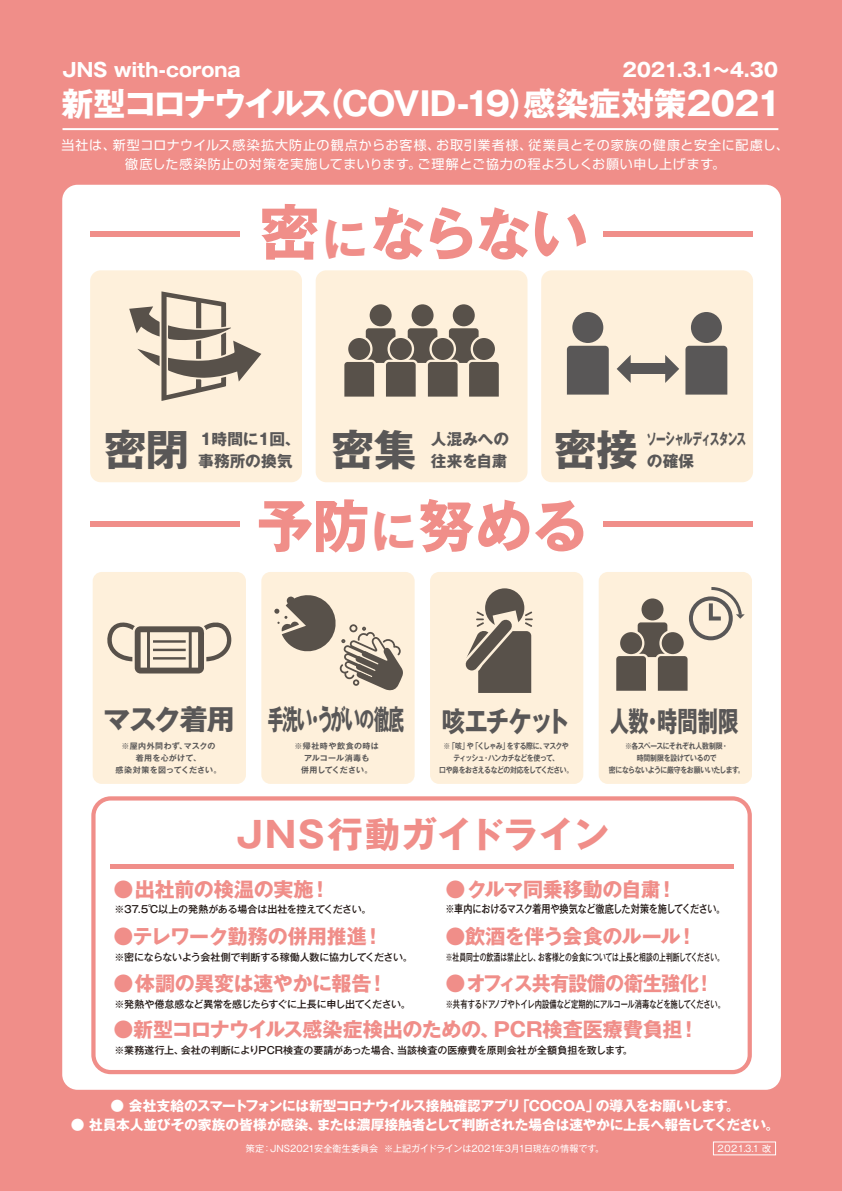
<style>
.page{position:relative;width:842px;height:1191px;background:#f08e89}
.page>*{position:absolute;margin:0;border:0;box-sizing:border-box;transform-origin:0 0}
.t1{font:700 57.2px "Gothic MB101 Pr 5";color:#f08e89}
.t2{font:700 57px "Gothic MB101 Pr 5";color:#f08e89}
.t3{font:700 42.4px "Gothic MB101 Pr 5";color:#595757}
.t4{font:700 35.6px "Gothic MB101 Pr 5";letter-spacing:.02em;color:#f08e89}
.t5{font:700 32.6px "Gothic MB101 Pr 5";letter-spacing:-.04em;color:#fff}
.t6{font:700 28.1px "Gothic MB101 Pr 5";letter-spacing:-.055em;color:#595757}
.t7{font:700 28.1px "Gothic MB101 Pr 5";letter-spacing:-.055em;color:#595757;scale:.72 1}
.t8{font:700 28.1px "Gothic MB101 Pr 5";letter-spacing:-.055em;color:#595757;scale:.84 1}
.t9{font:700 20px "Gothic MB101 Pr 5";letter-spacing:-.02em;color:#f08e89}
.t10{font:700 20px "Gothic MB101 Pr 5";letter-spacing:-.04em;color:#f08e89}
.t11{font:700 19px "Gothic MB101 Pr 5";letter-spacing:-.01em;color:#fff}
.t12{font:700 15.7px/22.1px "Gothic MB101 Pr 5";letter-spacing:-.02em;color:#595757}
.t13{font:700 15.7px "Gothic MB101 Pr 5";letter-spacing:-.065em;color:#595757;scale:.61 1}
.t14{font:700 13.8px "Gothic MB101 Pr 5";letter-spacing:-.02em;color:#fff}
.t15{font:700 13.8px "Gothic MB101 Pr 5";letter-spacing:-.04em;color:#fff}
.t16{font:13px/19px "Shin Go Pro";letter-spacing:.055em;color:#fff;text-align:center}
.t17{font:500 11px "Gothic MB101 Pro";letter-spacing:-.035em;color:#221815;scale:.83 1}
.t18{font:500 10px "Gothic MB101 Pro";letter-spacing:-.015em;color:#221815}
.t19{font:500 10px "Gothic MB101 Pro";letter-spacing:-.015em;color:#221815;scale:.68 1}
.t20{font:500 10px "Gothic MB101 Pro";letter-spacing:-.035em;color:#221815;scale:.73 1}
.t21{font:500 10px "Gothic MB101 Pro";letter-spacing:-.035em;color:#221815}
.t22{font:9.1px "Gothic MB101 Pr 5";letter-spacing:-.005em;color:#fff}
.t23{font:700 8px/12px "Gothic MB101 Pr 5 De";letter-spacing:-.07em;color:#595757;text-align:center;scale:.86 1}
.t24{font:700 8px/12px "Gothic MB101 Pr 5 De";letter-spacing:-.035em;color:#595757;text-align:center;scale:.86 1}
.t25{font:700 8px/12px "Gothic MB101 Pr 5 De";letter-spacing:.025em;color:#595757;text-align:center}
.t26{font:700 8px/12px "Gothic MB101 Pr 5 De";letter-spacing:.04em;color:#595757;text-align:center}
.s1{font-size:60px}
.s2{font-size:45.7px}
.s3{font-size:22.5px}
</style>
<div class="page">
<div style="left:62px;top:185px;width:719px;height:904px;background:#fff;border-radius:15px"></div>
<svg style="left:91px;top:796px;width:661px;height:278px"></svg>
<hr style="left:111px;top:864px;width:623px;height:4px;background:#f08e89">
<hr style="left:63px;top:128px;width:715px;height:2px;background:#fff">
<div style="left:93px;top:572px;width:153px;height:212px;background:#fef0db;border-radius:9px"></div>
<div style="left:261px;top:572px;width:154px;height:212px;background:#fef0db;border-radius:9px"></div>
<div style="left:430px;top:572px;width:153px;height:212px;background:#fef0db;border-radius:9px"></div>
<div style="left:599px;top:572px;width:153px;height:212px;background:#fef0db;border-radius:9px"></div>
<div style="left:90px;top:270px;width:212px;height:212px;background:#fef0db;border-radius:11px"></div>
<div style="left:316px;top:270px;width:211px;height:212px;background:#fef0db;border-radius:11px"></div>
<div style="left:541px;top:270px;width:212px;height:212px;background:#fef0db;border-radius:11px"></div>
<div style="left:603px;top:231px;width:150px;height:5px;background:#f08e89"></div>
<div style="left:90px;top:231px;width:150px;height:5px;background:#f08e89"></div>
<div style="left:713px;top:1141px;width:63px;height:14px;border:1px solid #fff"></div>
<svg style="left:129px;top:291px;width:132px;height:110px"></svg>
<svg style="left:107px;top:622px;width:124px;height:51px"></svg>
<div style="left:603px;top:522px;width:150px;height:5px;background:#f08e89"></div>
<div style="left:90px;top:522px;width:150px;height:5px;background:#f08e89"></div>
<div style="left:367px;top:302px;width:27px;height:27px;border:5px solid #fff;border-radius:50%"></div>
<svg style="left:370px;top:304px;width:22px;height:22px"></svg>
<div style="left:409px;top:302px;width:27px;height:27px;border:5px solid #fff;border-radius:50%"></div>
<svg style="left:412px;top:304px;width:22px;height:22px"></svg>
<div style="left:450px;top:302px;width:27px;height:27px;border:5px solid #fff;border-radius:50%"></div>
<div style="left:453px;top:304px;width:22px;height:22px;background:#58514a;border-radius:50%"></div>
<svg style="left:344px;top:324px;width:155px;height:73px"></svg>
<div style="left:348px;top:338px;width:22px;height:22px;background:#58514a;border-radius:50%"></div>
<svg style="left:485px;top:588px;width:39px;height:39px"></svg>
<svg style="left:465px;top:601px;width:68px;height:92px"></svg>
<div style="left:685px;top:346px;width:42px;height:48px;background:#595757"></div>
<div style="left:691px;top:312px;width:31px;height:31px;background:#595757;border-radius:50%"></div>
<div style="left:567px;top:346px;width:42px;height:48px;background:#595757"></div>
<div style="left:572px;top:312px;width:31px;height:31px;background:#595757;border-radius:50%"></div>
<div style="left:627px;top:363px;width:42px;height:10px;background:#595757"></div>
<svg style="left:665px;top:355px;width:14px;height:28px"></svg>
<svg style="left:617px;top:355px;width:14px;height:28px"></svg>
<svg style="left:274px;top:595px;width:129px;height:95px"></svg>
<svg style="left:616px;top:587px;width:129px;height:104px"></svg>
<h3 class="t11" style="left:62px;top:54px;width:180px">JNS with-corona</h3>
<h3 class="t11" style="left:623px;top:54px;width:157px">2021.3.1～4.30</h3>
<h3 class="t5" style="left:61px;top:76px;width:722px">新型コロナウイルス（COVID-19）感染症対策2021</h3>
<h3 class="t16" style="left:62px;top:133px;width:729px">当社は、新型コロナウイルス感染拡大防止の観点からお客様、お取引業者様、従業員とその家族の健康と安全に配慮し、徹底した感染防止の対策を実施してまいります。ご理解とご協力の程よろしくお願い申し上げます。</h3>
<h2 class="t2" style="left:260px;top:187px;width:330px"><span class="s1">密</span><span class="s2">に</span>ならない</h2>
<h3 class="t3" style="left:104px;top:414px;width:86px">密閉</h3>
<h3 class="t12" style="left:198px;top:427px;width:104px">１時間に１回、事務所の換気</h3>
<h3 class="t3" style="left:554px;top:414px;width:86px">密接</h3>
<h3 class="t13" style="left:647px;top:426px;width:164px">ソーシャルディスタンス</h3>
<h3 class="t3" style="left:331px;top:414px;width:87px">密集</h3>
<h3 class="t12" style="left:431px;top:427px;width:80px">人混みへの往来を自粛</h3>
<h3 class="t12" style="left:647px;top:449px;width:49px">の確保</h3>
<h1 class="t1" style="left:256px;top:478px;width:334px">予防<span class="s2">に</span>努める</h1>
<h3 class="t6" style="left:103px;top:695px;width:303px">マスク着用 手洗い・うがい<span class="s3">の</span>徹底</h3>
<h3 class="t8" style="left:442px;top:698px;width:154px">咳エチケット</h3>
<p class="t25" style="left:116px;top:739px;width:107px">※屋内外問わず、マスクの<br>着用を心がけて、<br>感染対策を図ってください。</p>
<p class="t26" style="left:294px;top:739px;width:86px">※帰社時や飲食の時はアルコール消毒も<br>併用してください。</p>
<p class="t23" style="left:439px;top:739px;width:157px">※「咳」や「くしゃみ」をする際に、マスクや<br>ティッシュ・ハンカチなどを使って、<br>口や鼻をおさえるなどの対応をしてください。</p>
<h3 class="t7" style="left:610px;top:698px;width:180px">人数・時間制限</h3>
<p class="t24" style="left:609px;top:739px;width:160px">※各スペースにそれぞれ人数制限・<br>時間制限を設けているので<br>密にならないように厳守をお願いいたします。</p>
<h3 class="t4" style="left:236px;top:805px;width:375px">JNS行動ガイドライン</h3>
<h3 class="t9" style="left:113px;top:872px;width:218px">●出社前の検温の実施！</h3>
<h3 class="t9" style="left:446px;top:872px;width:233px">●クルマ同乗移動の自粛！</h3>
<p class="t17" style="left:446px;top:900px;width:339px">※車内におけるマスク着用や換気など徹底した対策を施してください。</p>
<h3 class="t9" style="left:113px;top:920px;width:271px">●テレワーク勤務の併用推進！</h3>
<p class="t18" style="left:115px;top:949px;width:300px">※密にならないよう会社側で判断する稼働人数に協力してください。</p>
<p class="t19" style="left:446px;top:949px;width:410px">※社員同士の飲酒は禁止とし、お客様との会食については上長と相談の上判断してください。</p>
<h3 class="t9" style="left:113px;top:967px;width:276px">●体調の異変は速やかに報告！</h3>
<h3 class="t9" style="left:113px;top:1012px;width:587px">●新型コロナウイルス感染症検出のための、PCR検査医療費負担！</h3>
<p class="t18" style="left:115px;top:901px;width:258px">※37.5℃以上の発熱がある場合は出社を控えてください。</p>
<h3 class="t9" style="left:446px;top:920px;width:253px">●飲酒を伴う会食のルール！</h3>
<h3 class="t10" style="left:446px;top:967px;width:270px">●オフィス共有設備の衛生強化！</h3>
<p class="t20" style="left:446px;top:996px;width:384px">※共有するドアノブやトイレ内設備など定期的にアルコール消毒などを施してください。</p>
<p class="t21" style="left:115px;top:996px;width:298px">※発熱や倦怠感など異常を感じたらすぐに上長に申し出てください。</p>
<p class="t18" style="left:115px;top:1041px;width:520px">※業務遂行上、会社の判断によりPCR検査の要請があった場合、当該検査の医療費を原則会社が全額負担を致します。</p>
<h3 class="t15" style="left:110px;top:1094px;width:630px">● 会社支給のスマートフォンには新型コロナウイルス接触確認アプリ「COCOA」の導入をお願いします。</h3>
<h3 class="t14" style="left:71px;top:1113px;width:710px">● 社員本人並びその家族の皆様が感染、または濃厚接触者として判断された場合は速やかに上長へ報告してください。</h3>
<p class="t22" style="left:246px;top:1140px;width:360px">策定：JNS2021安全衛生委員会 ※上記ガイドラインは2021年3月1日現在の情報です。</p>
<p class="t22" style="left:718px;top:1140px;width:55px">2021.3.1 改</p>
</div>
